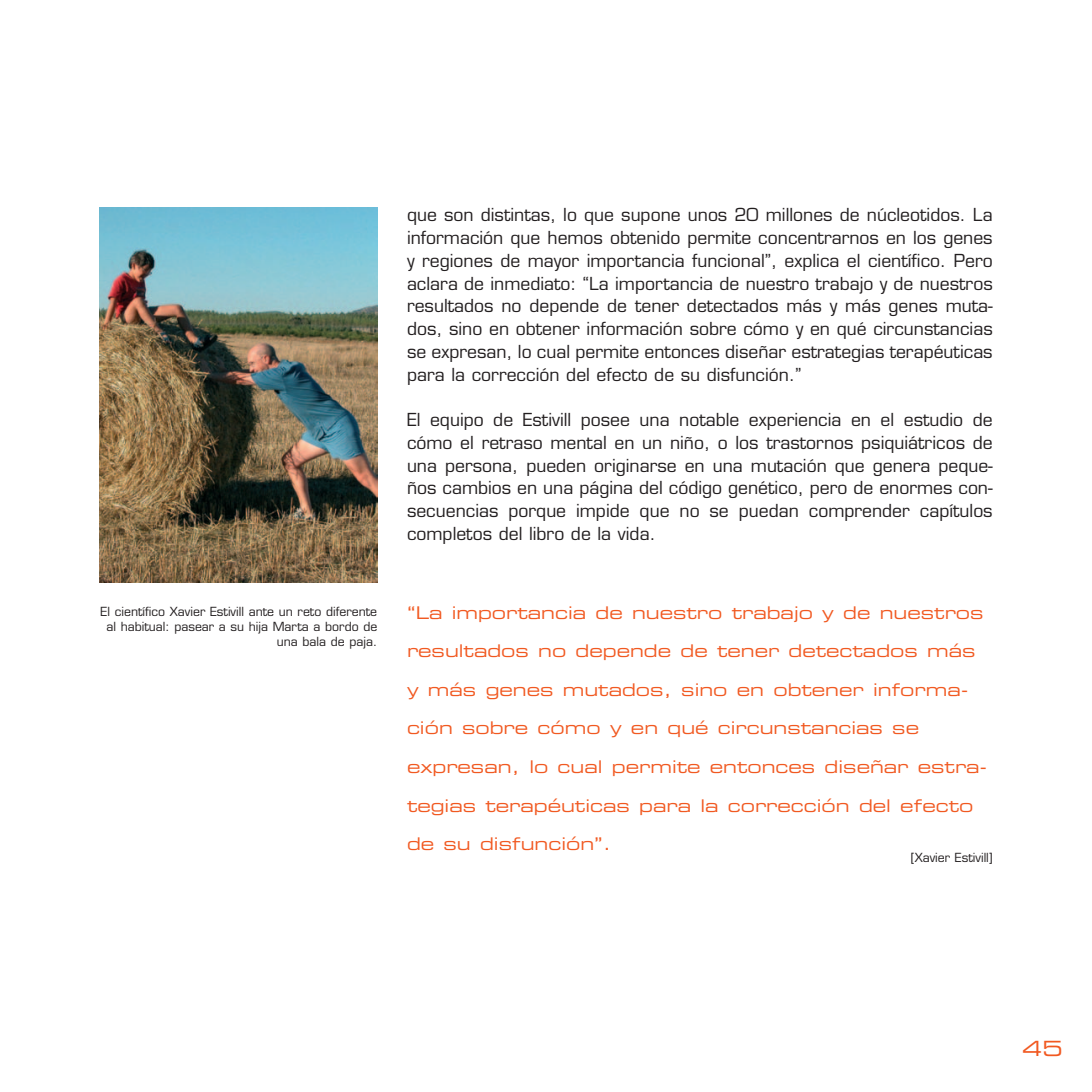
<style>
.page{position:relative;width:1092px;height:1092px;background:#fff}
.page>*{position:absolute;margin:0;border:0;box-sizing:border-box;transform-origin:0 0}
.t1{font:21px "Eurostile Extended Two";color:#f15921}
.t2{font:17.5px/22.8px "Eurostile";color:#231f20;text-align:justify}
.t3{font:17.5px "Eurostile Extended Two";color:#f15921}
.t4{font:12.25px/14.7px "Eurostile";color:#231f20;text-align:right}
</style>
<div class="page">
<img style="left:99px;top:207px;width:278px;height:375px">
<p class="t2" style="left:407px;top:205px;width:587px">que son distintas, lo que supone unos 20 millones de núcleotidos. La información que hemos obtenido permite concentrarnos en los genes y regiones de mayor importancia funcional”, explica el científico. Pero aclara de inmediato: “La importancia de nuestro trabajo y de nuestros resultados no depende de tener detectados más y más genes muta&shy;dos, sino en obtener información sobre cómo y en qué circunstancias se expresan, lo cual permite entonces diseñar estrategias terapéuticas para la corrección del efecto de su disfunción.”</p>
<p class="t2" style="left:407px;top:410px;width:587px">El equipo de Estivill posee una notable experiencia en el estudio de cómo el retraso mental en un niño, o los trastornos psiquiátricos de una persona, pueden originarse en una mutación que genera peque&shy;ños cambios en una página del código genético, pero de enormes con&shy;secuencias porque impide que no se puedan comprender capítulos completos del libro de la vida.</p>
<p class="t4" style="left:101px;top:605px;width:278px">El científico Xavier Estivill ante un reto diferente al habitual: pasear a su hija Marta a bordo de una bala de paja.</p>
<p class="t3" style="left:407px;top:606px;width:578px">“La importancia de nuestro trabajo y de nuestros</p>
<p class="t3" style="left:407px;top:644px;width:570px">resultados no depende de tener detectados más</p>
<p class="t3" style="left:407px;top:683px;width:563px">y más genes mutados, sino en obtener informa-</p>
<p class="t3" style="left:407px;top:721px;width:513px">ción sobre cómo y en qué circunstancias se</p>
<p class="t3" style="left:407px;top:760px;width:582px">expresan, lo cual permite entonces diseñar estra-</p>
<p class="t3" style="left:407px;top:798px;width:568px">tegias terapéuticas para la corrección del efecto</p>
<p class="t3" style="left:407px;top:837px;width:206px">de su disfunción”.</p>
<p class="t4" style="left:910px;top:851px;width:83px">[Xavier Estivill]</p>
<p class="t1" style="left:1021px;top:1040px;width:42px">45</p>
</div>
